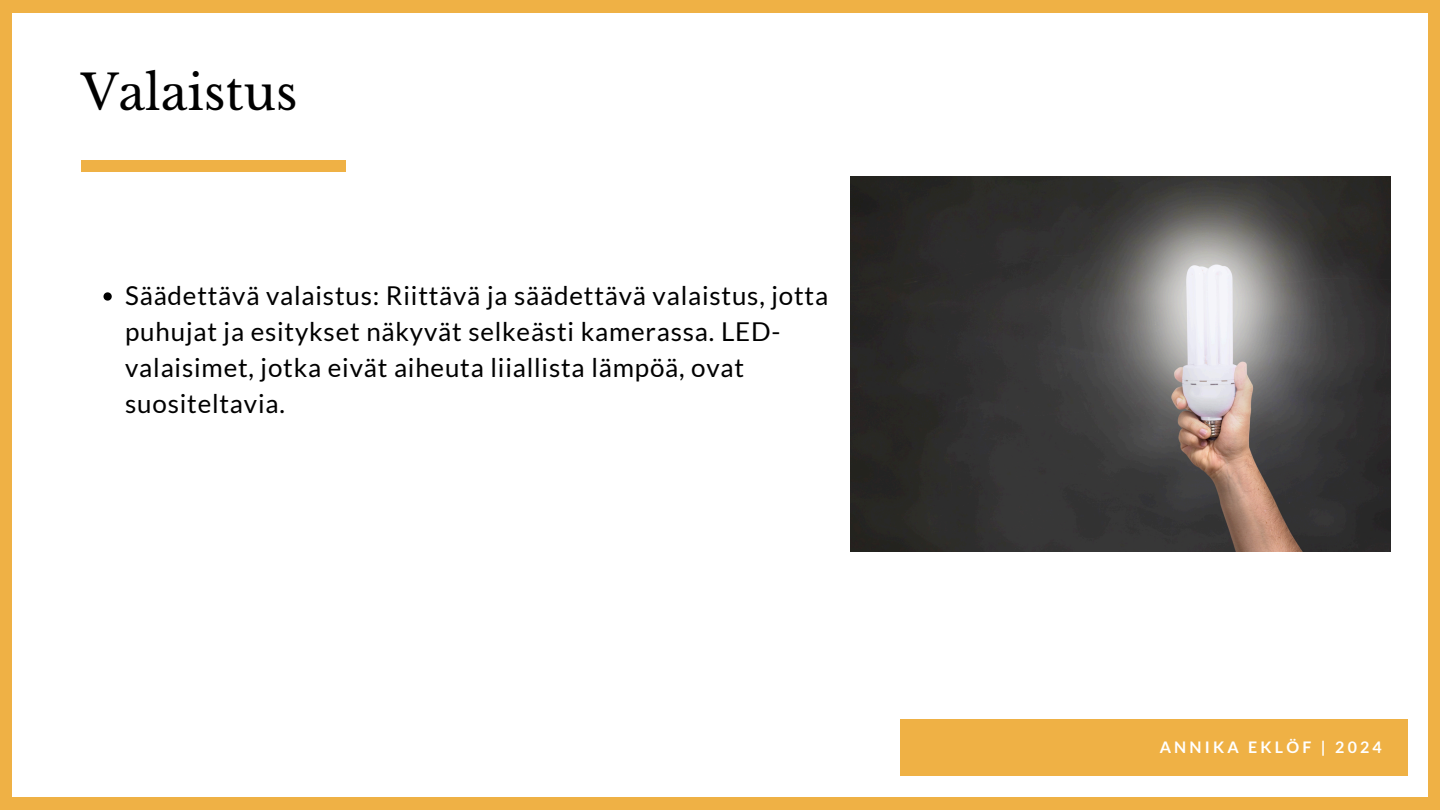
<style>
.page{position:relative;width:1440px;height:810px;background:#efb145}
.page>*{position:absolute;margin:0;border:0;box-sizing:border-box;transform-origin:0 0}
.t1{font:48px "Libre Baskerville";color:#000}
.t2{font:26px/36px "Lato";letter-spacing:.03em;color:#000}
.t3{font:700 16px "Lato";letter-spacing:.2em;color:#fff}
</style>
<div class="page">
<div style="left:12px;top:13px;width:1416px;height:784px;background:#fff"></div>
<div style="left:901px;top:719px;width:507px;height:57px;background:#efb145"></div>
<svg style="left:104px;top:292px;width:8px;height:9px"></svg>
<div style="left:81px;top:160px;width:265px;height:11px;background:#efb145"></div>
<img style="left:851px;top:177px;width:539px;height:375px">
<p class="t1" style="left:81px;top:63px;width:218px">Valaistus</p>
<p class="t2" style="left:125px;top:277px;width:704px">Säädettävä valaistus: Riittävä ja säädettävä valaistus, jotta puhujat ja esitykset näkyvät selkeästi kamerassa. LED&shy;valaisimet, jotka eivät aiheuta liiallista lämpöä, ovat suositeltavia.</p>
<h1 class="t3" style="left:1160px;top:737px;width:224px">ANNIKA EKLÖF | 2024</h1>
</div>
